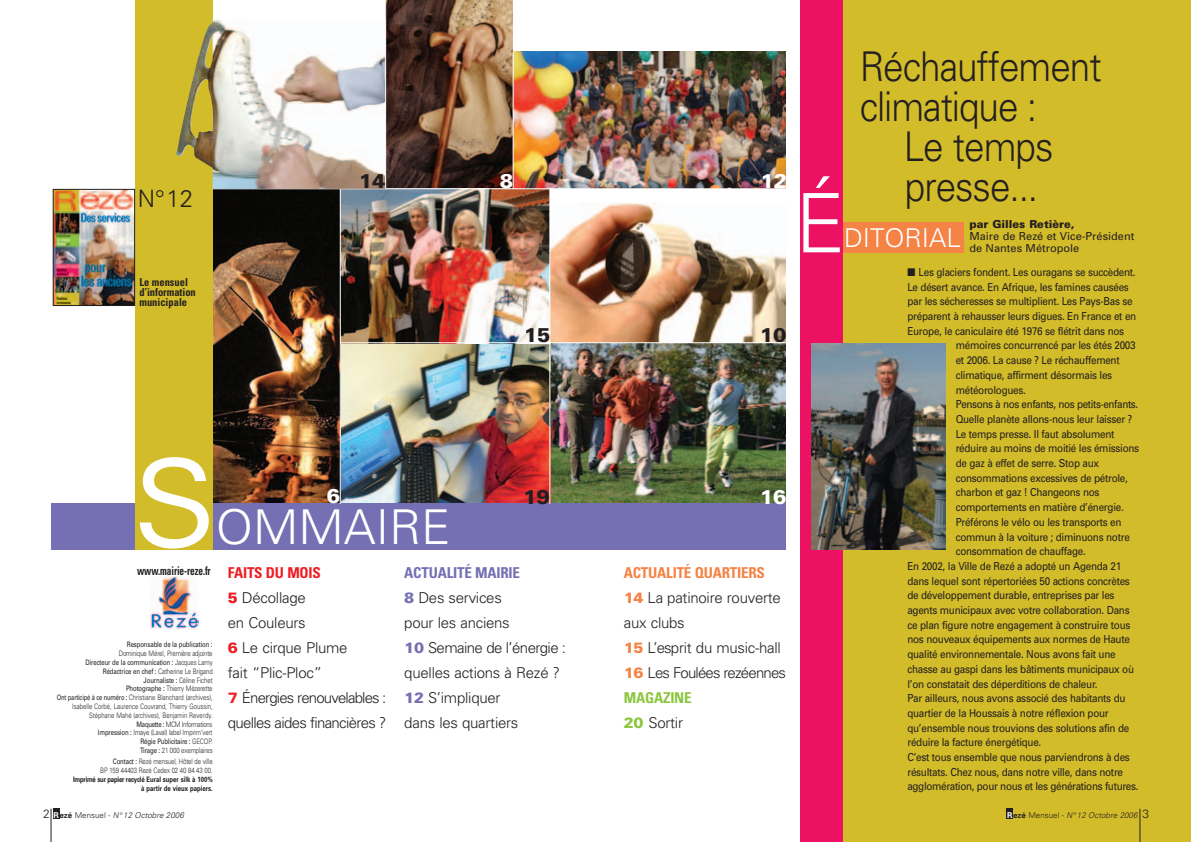
<style>
.page{position:relative;width:1191px;height:842px;background:#fff}
.page>*{position:absolute;margin:0;border:0;box-sizing:border-box;transform-origin:0 0}
.t1{font:300 172px "Univers";color:#fff}
.t2{font:300 82px "Univers";color:#fff}
.t3{font:300 48px "Univers";color:#fff}
.t4{font:300 41px/40px "Univers";letter-spacing:-.03em;color:#231f20;scale:.9 1}
.t5{font:300 25.9px "Univers";color:#fff}
.t6{font:300 24px "Univers";color:#231f20}
.t7{font:900 20px "Univers";color:#231f20}
.t8{font:900 20px "Univers";color:#fff}
.t9{font:300 15px/25px "Univers";letter-spacing:-.015em;color:#231f20}
.t10{font:300 15px/25px "Univers";letter-spacing:-.045em;color:#231f20}
.t11{font:700 condensed 12px "Univers";letter-spacing:-.01em;color:#231f20;scale:.78 1}
.t12{font:11px "Univers";letter-spacing:-.03em;color:#231f20;scale:.9 1}
.t13{font:11px/12px "Univers";color:#231f20}
.t14{font:700 condensed 11px/10px "Univers";color:#231f20;scale:.95 1}
.t15{font:900 11px "Univers";color:#231f20}
.t16{font:italic 300 8px "Univers";color:#231f20}
.t17{font:300 7.5px/8.8px "Univers";letter-spacing:-.015em;color:#231f20;text-align:right;scale:.8 1}
.t18{font:700 7.5px/8.8px "Univers";color:#231f20;text-align:right;scale:.8 1}
.t19{font:7.5px "Univers";letter-spacing:-.015em;color:#231f20;scale:.8 1}
.s1{font-weight:400}
.s2{font-weight:700;font-stretch:condensed;color:#ee1e24}
.s3{font-weight:900;color:#ee1e24}
.s4{font-weight:700;font-stretch:condensed;color:#756fb3}
.s5{font-weight:900;color:#756fb3}
.s6{font-weight:700;font-stretch:condensed;color:#f58345}
.s7{font-weight:900;color:#f58345}
.s8{font-weight:700;font-stretch:condensed;color:#8bc63e}
.s9{font-weight:900;color:#8bc63e}
.s10{font-style:normal;font-size:12px}
.s11{font-weight:700;font-style:normal;color:#fff}
.s12{font-weight:700;font-style:normal}
.s13{font-style:normal}
</style>
<div class="page">
<img style="left:550px;top:203px;width:236px;height:139px">
<img style="left:341px;top:343px;width:445px;height:161px">
<img style="left:386px;top:0;width:127px;height:188px">
<img style="left:213px;top:189px;width:127px;height:315px">
<div style="left:51px;top:504px;width:735px;height:46px;background:#756fb3"></div>
<div style="left:135px;top:0;width:78px;height:550px;background:#d3bc29"></div>
<div style="left:842px;top:0;width:349px;height:842px;background:#d3bc29"></div>
<div style="left:53px;top:809px;width:6px;height:10px;background:#231f20"></div>
<hr style="left:1139px;top:809px;width:1px;height:33px;background:#231f20">
<div style="left:1006px;top:809px;width:6px;height:10px;background:#231f20"></div>
<img style="left:150px;top:577px;width:48px;height:53px">
<img style="left:55px;top:191px;width:78px;height:113px">
<div style="left:53px;top:189px;width:82px;height:117px;border:1px solid #231f20"></div>
<hr style="left:51px;top:809px;width:1px;height:33px;background:#231f20">
<div style="left:842px;top:222px;width:121px;height:30px;background:#f58345"></div>
<div style="left:800px;top:0;width:43px;height:842px;background:#ec1163"></div>
<img style="left:812px;top:343px;width:133px;height:207px">
<img style="left:341px;top:189px;width:208px;height:153px">
<img style="left:514px;top:51px;width:272px;height:137px">
<hr style="left:549px;top:189px;width:1px;height:315px;background:#fff">
<hr style="left:512px;top:51px;width:1px;height:138px;background:#fff">
<img style="left:176px;top:20px;width:209px;height:168px">
<svg style="left:205px;top:36px;width:8px;height:32px"></svg>
<svg style="left:191px;top:80px;width:22px;height:58px"></svg>
<h3 class="t6" style="left:138px;top:190px;width:57px">N°12</h3>
<p class="t14" style="left:139px;top:278px;width:61px">Le mensuel d’information municipale</p>
<h3 class="t7" style="left:359px;top:174px;width:28px">14</h3>
<h3 class="t8" style="left:500px;top:174px;width:15px">8</h3>
<h3 class="t8" style="left:760px;top:174px;width:28px">12</h3>
<h3 class="t7" style="left:524px;top:328px;width:28px">15</h3>
<h3 class="t7" style="left:759px;top:328px;width:28px">10</h3>
<h1 class="t1" style="left:132px;top:422px;width:87px">s</h1>
<h3 class="t8" style="left:327px;top:489px;width:15px">6</h3>
<h3 class="t8" style="left:759px;top:489px;width:28px">16</h3>
<h3 class="t7" style="left:523px;top:489px;width:28px">19</h3>
<h3 class="t3" style="left:216px;top:510px;width:236px">OMMAIRE</h3>
<p class="t11" style="left:137px;top:566px;width:96px">www.mairie-reze.fr</p>
<p class="t19" style="left:127px;top:642px;width:109px">Responsable de la publication :</p>
<p class="t17" style="left:57px;top:650px;width:196px">Dominique Mérel, Première adjointe<br><span class="s1">Directeur de la communication :</span> Jacques Lamy <span class="s1">Rédactrice en chef :</span> Catherine Le Brigand<br><span class="s1">Journaliste :</span> Céline Fichet<br><span class="s1">Photographe :</span> Thierry Mézerette<br><span class="s1">Ont participé à ce numéro :</span> Christiane Blanchard (archives), Isabelle Corbé, Laurence Couvrand, Thierry Goussin, Stéphane Mahé (archives), Benjamin Reverdy.<br><span class="s1">Maquette :</span> MCM Informations<br><span class="s1">Impression :</span> Imaye (Laval) label Imprim’vert<br><span class="s1">Régie Publicitaire :</span> GECOP.<br><span class="s1">Tirage :</span> 21 000 exemplaires</p>
<p class="t17" style="left:100px;top:757px;width:142px"><span class="s1">Contact :</span> Rezé mensuel, Hôtel de ville<br>BP 159 44403 Rezé Cedex 02 40 84 43 00.</p>
<p class="t18" style="left:73px;top:776px;width:176px">Imprimé sur papier recyclé Eural super silk à 100% à partir de vieux papiers.</p>
<h3 class="t10" style="left:228px;top:561px;width:160px"><span class="s2">FAITS DU MOIS<br></span><span class="s3">5</span> Décollage<br>en Couleurs<br><span class="s3">6</span> Le cirque Plume<br>fait “Plic-Ploc”<br><span class="s3">7</span> Énergies renouvelables : quelles aides financières ?</h3>
<h3 class="t9" style="left:404px;top:561px;width:163px"><span class="s4">ACTUALITÉ MAIRIE<br></span><span class="s5">8</span> Des services<br>pour les anciens<br><span class="s5">10</span> Semaine de l’énergie : quelles actions à Rezé ?<br><span class="s5">12</span> S’impliquer<br>dans les quartiers</h3>
<h3 class="t9" style="left:624px;top:561px;width:164px"><span class="s6">ACTUALITÉ QUARTIERS<br></span><span class="s7">14</span> La patinoire rouverte aux clubs<br><span class="s7">15</span> L’esprit du music-hall<br><span class="s7">16</span> Les Foulées rezéennes<br><span class="s8">MAGAZINE<br></span><span class="s9">20</span> Sortir</h3>
<h3 class="t4" style="left:859px;top:50px;width:270px">Réchauffement climatique :</h3>
<h3 class="t4" style="left:903px;top:130px;width:168px">Le temps presse...</h3>
<p class="t15" style="left:969px;top:220px;width:107px">par Gilles Retière,</p>
<p class="t13" style="left:969px;top:231px;width:167px">Maire de Rezé et Vice-Président de Nantes Métropole</p>
<h2 class="t2" style="left:795px;top:193px;width:52px">É</h2>
<h3 class="t5" style="left:844px;top:228px;width:118px">DITORIAL</h3>
<p class="t12" style="left:907px;top:268px;width:255px">■ Les glaciers fondent. Les ouragans se succèdent.</p>
<p class="t12" style="left:907px;top:283px;width:247px">Le désert avance. En Afrique, les famines causées</p>
<p class="t12" style="left:907px;top:297px;width:252px">par les sécheresses se multiplient. Les Pays-Bas se</p>
<p class="t12" style="left:907px;top:312px;width:256px">préparent à rehausser leurs digues. En France et en</p>
<p class="t12" style="left:907px;top:327px;width:242px">Europe, le caniculaire été 1976 se flétrit dans nos</p>
<p class="t12" style="left:955px;top:341px;width:201px">mémoires concurrencé par les étés 2003</p>
<p class="t12" style="left:955px;top:356px;width:184px">et 2006. La cause ? Le réchauffement</p>
<p class="t12" style="left:955px;top:371px;width:175px">climatique, affirment désormais les</p>
<p class="t12" style="left:955px;top:386px;width:79px">météorologues.</p>
<p class="t12" style="left:955px;top:400px;width:204px">Pensons à nos enfants, nos petits-enfants.</p>
<p class="t12" style="left:955px;top:415px;width:198px">Quelle planète allons-nous leur laisser ?</p>
<p class="t12" style="left:955px;top:430px;width:178px">Le temps presse. Il faut absolument</p>
<p class="t12" style="left:955px;top:444px;width:205px">réduire au moins de moitié les émissions</p>
<p class="t12" style="left:955px;top:459px;width:161px">de gaz à effet de serre. Stop aux</p>
<p class="t12" style="left:955px;top:474px;width:193px">consommations excessives de pétrole,</p>
<p class="t12" style="left:955px;top:488px;width:161px">charbon et gaz ! Changeons nos</p>
<p class="t12" style="left:955px;top:503px;width:188px">comportements en matière d’énergie.</p>
<p class="t12" style="left:955px;top:518px;width:186px">Préférons le vélo ou les transports en</p>
<p class="t12" style="left:955px;top:533px;width:195px">commun à la voiture ; diminuons notre</p>
<p class="t12" style="left:955px;top:547px;width:146px">consommation de chauffage.</p>
<p class="t12" style="left:907px;top:562px;width:239px">En 2002, la Ville de Rezé a adopté un Agenda 21</p>
<p class="t12" style="left:907px;top:577px;width:249px">dans lequel sont répertoriées 50 actions concrètes</p>
<p class="t12" style="left:907px;top:591px;width:232px">de développement durable, entreprises par les</p>
<p class="t12" style="left:907px;top:606px;width:248px">agents municipaux avec votre collaboration. Dans</p>
<p class="t12" style="left:907px;top:621px;width:249px">ce plan figure notre engagement à construire tous</p>
<p class="t12" style="left:907px;top:635px;width:249px">nos nouveaux équipements aux normes de Haute</p>
<p class="t12" style="left:907px;top:650px;width:233px">qualité environnementale. Nous avons fait une</p>
<p class="t12" style="left:907px;top:665px;width:253px">chasse au gaspi dans les bâtiments municipaux où</p>
<p class="t12" style="left:907px;top:680px;width:213px">l’on constatait des déperditions de chaleur.</p>
<p class="t12" style="left:907px;top:694px;width:244px">Par ailleurs, nous avons associé des habitants du</p>
<p class="t12" style="left:907px;top:709px;width:225px">quartier de la Houssais à notre réflexion pour</p>
<p class="t12" style="left:907px;top:724px;width:248px">qu’ensemble nous trouvions des solutions afin de</p>
<p class="t12" style="left:907px;top:738px;width:150px">réduire la facture énergétique.</p>
<p class="t12" style="left:907px;top:753px;width:249px">C’est tous ensemble que nous parviendrons à des</p>
<p class="t12" style="left:907px;top:768px;width:241px">résultats. Chez nous, dans notre ville, dans notre</p>
<p class="t12" style="left:907px;top:782px;width:258px">agglomération, pour nous et les générations futures.</p>
<p class="t16" style="left:43px;top:812px;width:142px"><span class="s10">2</span> <span class="s11">R</span><span class="s12">ezé</span> <span class="s13">Mensuel -</span> N° 12 Octobre 2006</p>
<p class="t16" style="left:1007px;top:812px;width:143px"><span class="s11">R</span><span class="s12">ezé</span> <span class="s13">Mensuel -</span> N° 12 Octobre 2006 <span class="s10">3</span></p>
</div>
